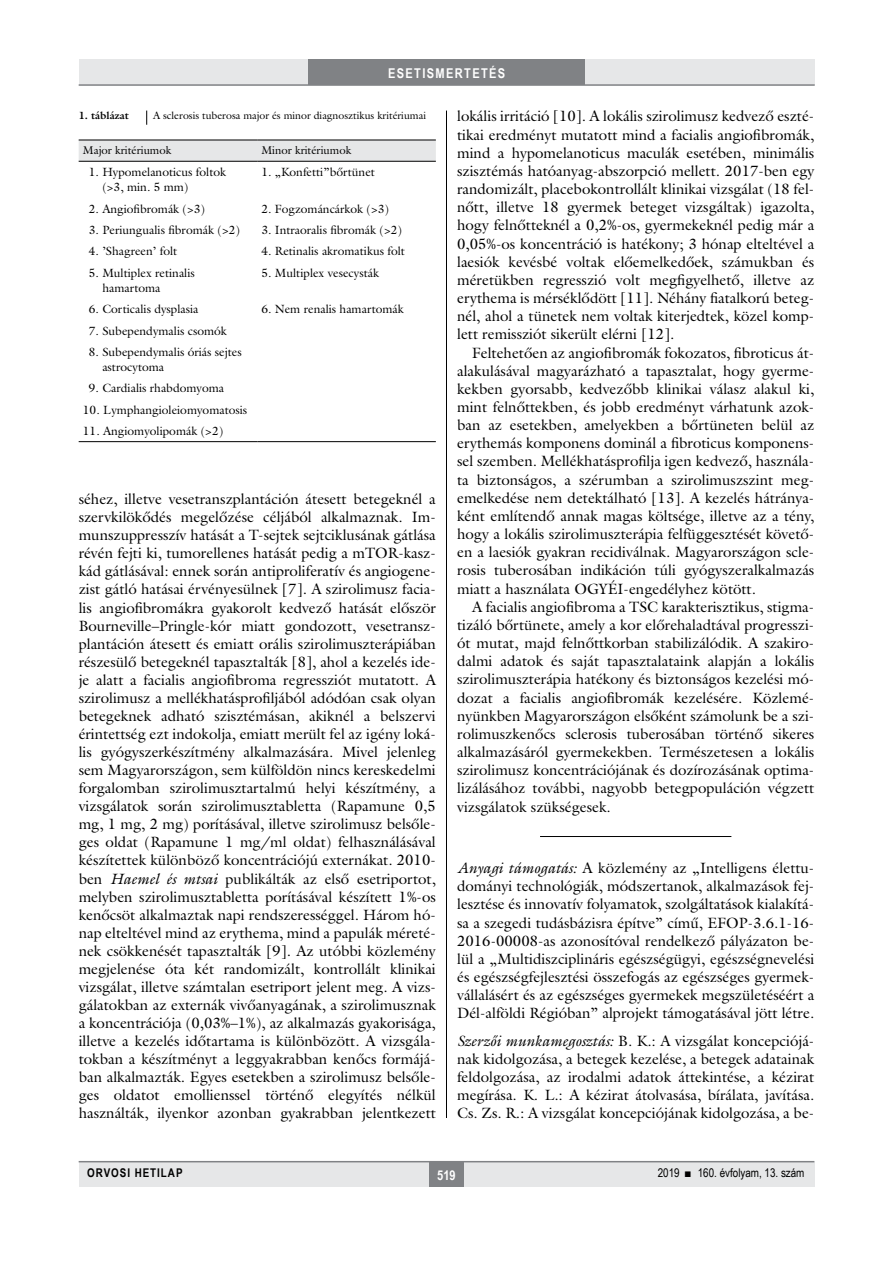
<style>
.page{position:relative;width:893px;height:1263px;background:#fff}
.page>*{position:absolute;margin:0;border:0;box-sizing:border-box;transform-origin:0 0}
.Body_Text{font:15px/18px "Galliard Reg";color:#000;text-align:justify}
.body-s{font:15px/18.1px "Galliard Reg";color:#000;text-align:justify}
.Body_tompa{font:15px/18.1px "Galliard Reg";color:#000;text-align:justify}
.t1{font:700 13.5px "Arial Narrow";letter-spacing:.1em;color:#fff}
.tabla{font:12px/15px "Galliard Reg";color:#000}
.t2{font:12px "Arial Narrow";color:#000}
.t3{font:700 12px "Arial Narrow";letter-spacing:.08em;color:#000}
.tablafej{font:11.25px "Galliard Reg";color:#000}
.kepalairas2{font:10.5px "Galliard Reg";color:#000}
.kepalairas1{font:700 10.5px "Galliard Reg";color:#000}
.s1{font-style:italic}
</style>
<div class="page">
<div style="left:79px;top:1161px;width:735px;height:25px;background:#e6e7e8"></div>
<div style="left:429px;top:1161px;width:34px;height:25px;background:#808285"></div>
<hr style="left:79px;top:1161px;width:735px;height:1px;background:#808285">
<div style="left:79px;top:60px;width:735px;height:25px;background:#e6e7e8"></div>
<div style="left:308px;top:60px;width:277px;height:25px;background:#808285"></div>
<hr style="left:79px;top:84px;width:736px;height:2px;background:#808285">
<hr style="left:446px;top:111px;width:1px;height:1026px;background:#000">
<hr style="left:540px;top:836px;width:191px;height:1px;background:#000">
<svg style="left:146px;top:111px;width:1px;height:14px"></svg>
<div style="left:79px;top:141px;width:357px;height:20px;background:#e6e7e8"></div>
<hr style="left:79px;top:140px;width:178px;height:1px;background:#000">
<hr style="left:257px;top:140px;width:179px;height:1px;background:#000">
<hr style="left:79px;top:161px;width:178px;height:1px;background:#000">
<hr style="left:257px;top:161px;width:179px;height:1px;background:#000">
<hr style="left:79px;top:441px;width:178px;height:1px;background:#000">
<hr style="left:257px;top:441px;width:179px;height:1px;background:#000">
<p class="t1" style="left:388px;top:63px;width:119px">ESETISMERTETÉS</p>
<p class="kepalairas1" style="left:79px;top:109px;width:52px">1. táblázat</p>
<p class="kepalairas2" style="left:153px;top:109px;width:274px">A sclerosis tuberosa major és minor diagnosztikus kritériumai</p>
<p class="tablafej" style="left:83px;top:144px;width:90px">Major kritériumok</p>
<p class="tablafej" style="left:261px;top:144px;width:91px">Minor kritériumok</p>
<p class="tabla" style="left:102px;top:165px;width:125px;text-indent:-13px">1. Hypomelanoticus foltok (&gt;3, min. 5 mm)</p>
<p class="tabla" style="left:261px;top:165px;width:115px">1. „Konfetti”bőrtünet</p>
<p class="tabla" style="left:89px;top:201px;width:118px">2. Angiofibromák (&gt;3)</p>
<p class="tabla" style="left:261px;top:201px;width:129px">2. Fogzománcárkok (&gt;3)</p>
<p class="tabla" style="left:89px;top:222px;width:153px">3. Periungualis fibromák (&gt;2)</p>
<p class="tabla" style="left:261px;top:222px;width:142px">3. Intraoralis fibromák (&gt;2)</p>
<p class="tabla" style="left:89px;top:244px;width:90px">4. ’Shagreen’ folt</p>
<p class="tabla" style="left:261px;top:244px;width:145px">4. Retinalis akromatikus folt</p>
<p class="tabla" style="left:102px;top:265px;width:94px;text-indent:-13px">5. Multiplex retinalis hamartoma</p>
<p class="tabla" style="left:261px;top:265px;width:119px">5. Multiplex vesecysták</p>
<p class="tabla" style="left:89px;top:301px;width:111px">6. Corticalis dysplasia</p>
<p class="tabla" style="left:261px;top:301px;width:144px">6. Nem renalis hamartomák</p>
<p class="tabla" style="left:89px;top:323px;width:140px">7. Subependymalis csomók</p>
<p class="tabla" style="left:102px;top:344px;width:141px;text-indent:-13px">8. Subependymalis óriás sejtes astrocytoma</p>
<p class="tabla" style="left:89px;top:381px;width:137px">9. Cardialis rhabdomyoma</p>
<p class="tabla" style="left:83px;top:402px;width:166px">10. Lymphangioleiomyomatosis</p>
<p class="tabla" style="left:83px;top:423px;width:142px">11. Angiomyolipomák (&gt;2)</p>
<p class="Body_Text" style="left:79px;top:490px;width:359px;text-align:left">séhez, illetve vesetranszplantáción átesett betegeknél a szervkilökődés megelőzése céljából alkalmaznak. Im&shy;munszuppresszív hatását a T-sejtek sejtciklusának gátlása révén fejti ki, tumorellenes hatását pedig a mTOR-kasz&shy;kád gátlásával: ennek során antiproliferatív és angiogene&shy;zist gátló hatásai érvényesülnek [7]. A szirolimusz facia&shy;lis angiofibromákra gyakorolt kedvező hatását először Bourneville–Pringle-kór miatt gondozott, vesetransz&shy;plantáción átesett és emiatt orális szirolimuszterápiában részesülő betegeknél tapasztalták [8], ahol a kezelés ide&shy;je alatt a facialis angiofibroma regressziót mutatott. A szirolimusz a mellékhatásprofiljából adódóan csak olyan betegeknek adható szisztémásan, akiknél a belszervi érintettség ezt indokolja, emiatt merült fel az igény loká&shy;lis gyógyszerkészítmény alkalmazására. Mivel jelenleg sem Magyarországon, sem külföldön nincs kereskedelmi forgalomban szirolimusztartalmú helyi készítmény, a vizsgálatok során szirolimusztabletta (Rapamune 0,5 mg, 1 mg, 2 mg) porításával, illetve szirolimusz belsőle&shy;ges oldat (Rapamune 1 mg/ml oldat) felhasználásával készítettek különböző koncentrációjú externákat. 2010- ben <span class="s1">Haemel és mtsai</span> publikálták az első esetriportot, melyben szirolimusztabletta porításával készített 1%-os kenőcsöt alkalmaztak napi rendszerességgel. Három hó&shy;nap elteltével mind az erythema, mind a papulák méreté&shy;nek csökkenését tapasztalták [9]. Az utóbbi közlemény megjelenése óta két randomizált, kontrollált klinikai vizsgálat, illetve számtalan esetriport jelent meg. A vizs&shy;gálatokban az externák vivőanyagának, a szirolimusznak a koncentrációja (0,03%–1%), az alkalmazás gyakorisága, illetve a kezelés időtartama is különbözött. A vizsgála&shy;tokban a készítményt a leggyakrabban kenőcs formájá&shy;ban alkalmazták. Egyes esetekben a szirolimusz belsőle&shy;ges oldatot emollienssel történő elegyítés nélkül használták, ilyenkor azonban gyakrabban jelentkezett</p>
<p class="Body_Text" style="left:457px;top:107px;width:359px">lokális irritáció [10]. A lokális szirolimusz kedvező eszté&shy;tikai eredményt mutatott mind a facialis angiofibromák, mind a hypomelanoticus maculák esetében, minimális szisztémás hatóanyag-abszorpció mellett. 2017-ben egy randomizált, placebokontrollált klinikai vizsgálat (18 fel&shy;nőtt, illetve 18 gyermek beteget vizsgáltak) igazolta, hogy felnőtteknél a 0,2%-os, gyermekeknél pedig már a 0,05%-os koncentráció is hatékony; 3 hónap elteltével a laesiók kevésbé voltak előemelkedőek, számukban és méretükben regresszió volt megfigyelhető, illetve az erythema is mérséklődött [11]. Néhány fiatalkorú beteg&shy;nél, ahol a tünetek nem voltak kiterjedtek, közel komp&shy;lett remissziót sikerült elérni [12].</p>
<p class="body-s" style="left:457px;top:343px;width:359px;text-indent:15px">Feltehetően az angiofibromák fokozatos, fibroticus át&shy;alakulásával magyarázható a tapasztalat, hogy gyerme&shy;kekben gyorsabb, kedvezőbb klinikai válasz alakul ki, mint felnőttekben, és jobb eredményt várhatunk azok&shy;ban az esetekben, amelyekben a bőrtüneten belül az erythemás komponens dominál a fibroticus komponens&shy;sel szemben. Mellékhatásprofilja igen kedvező, használa&shy;ta biztonságos, a szérumban a szirolimuszszint meg&shy;emelkedése nem detektálható [13]. A kezelés hátránya&shy;ként említendő annak magas költsége, illetve az a tény, hogy a lokális szirolimuszterápia felfüggesztését követő&shy;en a laesiók gyakran recidiválnak. Magyarországon scle&shy;rosis tuberosában indikáción túli gyógyszeralkalmazás miatt a használata OGYÉI-engedélyhez kötött.</p>
<p class="Body_Text" style="left:457px;top:597px;width:359px;text-indent:15px">A facialis angiofibroma a TSC karakterisztikus, stigma&shy;tizáló bőrtünete, amely a kor előrehaladtával progresszi&shy;ót mutat, majd felnőttkorban stabilizálódik. A szakiro&shy;dalmi adatok és saját tapasztalataink alapján a lokális szirolimuszterápia hatékony és biztonságos kezelési mó&shy;dozat a facialis angiofibromák kezelésére. Közlemé&shy;nyünkben Magyarországon elsőként számolunk be a szi&shy;rolimuszkenőcs sclerosis tuberosában történő sikeres alkalmazásáról gyermekekben. Természetesen a lokális szirolimusz koncentrációjának és dozírozásának optima&shy;lizálásához további, nagyobb betegpopuláción végzett vizsgálatok szükségesek.</p>
<p class="body-s" style="left:457px;top:859px;width:359px"><span class="s1">Anyagi támogatás:</span> A közlemény az „Intelligens élettu&shy;dományi technológiák, módszertanok, alkalmazások fej&shy;lesztése és innovatív folyamatok, szolgáltatások kialakítá&shy;sa a szegedi tudásbázisra építve” című, EFOP-3.6.1-16- 2016-00008-as azonosítóval rendelkező pályázaton be&shy;lül a „Multidiszciplináris egészségügyi, egészségnevelési és egészségfejlesztési összefogás az egészséges gyermek&shy;vállalásért és az egészséges gyermekek megszületéséért a Dél-alföldi Régióban” alprojekt támogatásával jött létre.</p>
<p class="Body_tompa" style="left:457px;top:1031px;width:359px"><span class="s1">Szerzői munkamegosztás:</span> B. K.: A vizsgálat koncepciójá&shy;nak kidolgozása, a betegek kezelése, a betegek adatainak feldolgozása, az irodalmi adatok áttekintése, a kézirat megírása. K. L.: A kézirat átolvasása, bírálata, javítása.<br>Cs. Zs. R.: A vizsgálat koncepciójának kidolgozása, a be-</p>
<p class="t3" style="left:87px;top:1164px;width:97px">ORVOSI HETILAP</p>
<p class="t1" style="left:437px;top:1165px;width:20px">519</p>
<p class="t2" style="left:658px;top:1164px;width:148px">2019 ■ 160. évfolyam, 13. szám</p>
</div>
